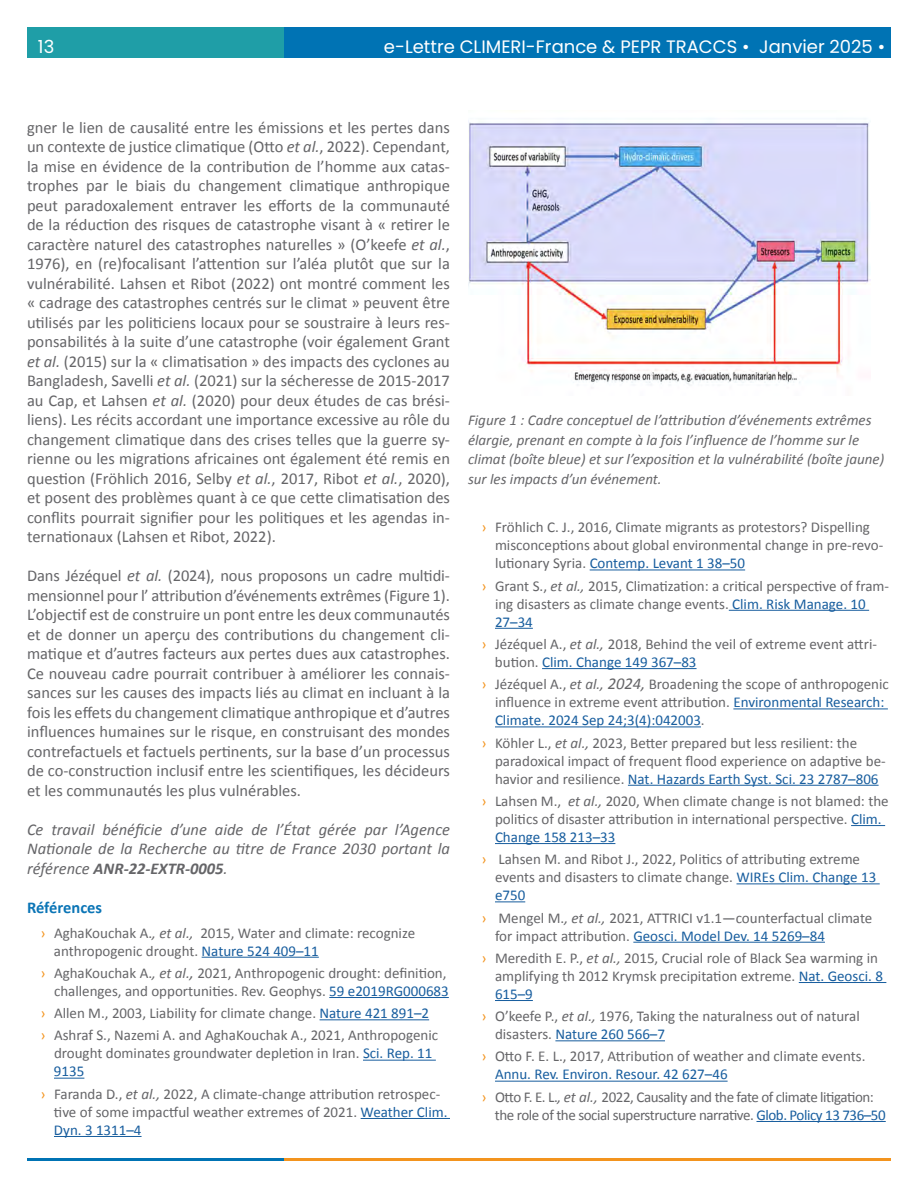
<style>
.page{position:relative;width:918px;height:1188px;background:#fff}
.page>*{position:absolute;margin:0;border:0;box-sizing:border-box;transform-origin:0 0}
.t1{font:18px "Poppins";color:#fff}
.t2{font:16.5px/19.5px "Calibri";color:#656568;text-align:justify}
.Normal_body_text{font:italic 16.5px/19.5px "Calibri";color:#656568;text-align:justify}
.Titre_en_savoir_plus_et_réference{font:700 16.5px "Calibri";color:#0b75b6}
.t3{font:15px/18px "Calibri";color:#656568}
.t4{font:italic 15px/19.5px "Calibri";color:#656568}
.t5{font:15px/18px "Calibri";letter-spacing:-.03em;color:#656568}
.s1{font-style:italic}
.s2{font-weight:700}
.s3{color:#f3941e}
.s4{color:#175d9e}
.s5{font-style:italic;font-size:16.5px}
</style>
<div class="page">
<div style="left:284px;top:27px;width:607px;height:30px;background:#0073b4"></div>
<div style="left:27px;top:27px;width:257px;height:30px;background:#1f9ea7"></div>
<hr style="left:284px;top:1158px;width:607px;height:3px;background:#f3941e">
<hr style="left:27px;top:1158px;width:257px;height:3px;background:#0073b4">
<hr style="left:202px;top:957px;width:117px;height:1px;background:#175d9e">
<hr style="left:329px;top:997px;width:120px;height:1px;background:#175d9e">
<hr style="left:320px;top:1019px;width:109px;height:1px;background:#175d9e">
<hr style="left:363px;top:1060px;width:73px;height:1px;background:#175d9e">
<hr style="left:54px;top:1078px;width:30px;height:1px;background:#175d9e">
<hr style="left:361px;top:1118px;width:89px;height:1px;background:#175d9e">
<hr style="left:54px;top:1136px;width:88px;height:1px;background:#175d9e">
<hr style="left:590px;top:569px;width:155px;height:1px;background:#175d9e">
<hr style="left:729px;top:610px;width:140px;height:1px;background:#175d9e">
<hr style="left:495px;top:628px;width:38px;height:1px;background:#175d9e">
<hr style="left:542px;top:668px;width:155px;height:1px;background:#175d9e">
<hr style="left:733px;top:708px;width:155px;height:1px;background:#175d9e">
<hr style="left:495px;top:726px;width:206px;height:1px;background:#175d9e">
<hr style="left:628px;top:785px;width:251px;height:1px;background:#175d9e">
<hr style="left:851px;top:825px;width:34px;height:1px;background:#175d9e">
<hr style="left:495px;top:843px;width:120px;height:1px;background:#175d9e">
<hr style="left:736px;top:883px;width:144px;height:1px;background:#175d9e">
<hr style="left:495px;top:901px;width:30px;height:1px;background:#175d9e">
<hr style="left:633px;top:942px;width:192px;height:1px;background:#175d9e">
<hr style="left:799px;top:982px;width:87px;height:1px;background:#175d9e">
<hr style="left:495px;top:1000px;width:38px;height:1px;background:#175d9e">
<hr style="left:555px;top:1040px;width:110px;height:1px;background:#175d9e">
<hr style="left:495px;top:1081px;width:233px;height:1px;background:#175d9e">
<hr style="left:756px;top:1121px;width:130px;height:1px;background:#175d9e">
<img style="left:468px;top:118px;width:403px;height:270px">
<p class="t1" style="left:38px;top:36px;width:18px">13</p>
<p class="t1" style="left:384px;top:36px;width:503px">e-Lettre CLIMERI-France &amp; PEPR TRACCS • Janvier 2025 •</p>
<p class="t2" style="left:27px;top:117px;width:425px">gner le lien de causalité entre les émissions et les pertes dans un contexte de justice climatique (Otto <span class="s1">et al.</span>, 2022). Cependant, la mise en évidence de la contribution de l’homme aux catas&shy;trophes par le biais du changement climatique anthropique peut paradoxalement entraver les efforts de la communauté de la réduction des risques de catastrophe visant à « retirer le caractère naturel des catastrophes naturelles » (O’keefe <span class="s1">et al.</span>, 1976), en (re)focalisant l’attention sur l’aléa plutôt que sur la vulnérabilité. Lahsen et Ribot (2022) ont montré comment les « cadrage des catastrophes centrés sur le climat » peuvent être utilisés par les politiciens locaux pour se soustraire à leurs res&shy;ponsabilités à la suite d’une catastrophe (voir également Grant <span class="s1">et al.</span> (2015) sur la « climatisation » des impacts des cyclones au Bangladesh, Savelli <span class="s1">et al.</span> (2021) sur la sécheresse de 2015-2017 au Cap, et Lahsen <span class="s1">et al.</span> (2020) pour deux études de cas brési&shy;liens). Les récits accordant une importance excessive au rôle du changement climatique dans des crises telles que la guerre sy&shy;rienne ou les migrations africaines ont également été remis en question (Fröhlich 2016, Selby <span class="s1">et al.</span>, 2017, Ribot <span class="s1">et al.</span>, 2020), et posent des problèmes quant à ce que cette climatisation des conflits pourrait signifier pour les politiques et les agendas in&shy;ternationaux (Lahsen et Ribot, 2022).</p>
<p class="t2" style="left:27px;top:566px;width:425px">Dans Jézéquel <span class="s1">et al.</span> (2024), nous proposons un cadre multidi&shy;mensionnel pour l’ attribution d’événements extrêmes (Figure 1).<br>L’objectif est de construire un pont entre les deux communautés et de donner un aperçu des contributions du changement cli&shy;matique et d’autres facteurs aux pertes dues aux catastrophes.<br>Ce nouveau cadre pourrait contribuer à améliorer les connais&shy;sances sur les causes des impacts liés au climat en incluant à la fois les effets du changement climatique anthropique et d’autres influences humaines sur le risque, en construisant des mondes contrefactuels et factuels pertinents, sur la base d’un processus de co-construction inclusif entre les scientifiques, les décideurs et les communautés les plus vulnérables.</p>
<p class="Normal_body_text" style="left:27px;top:819px;width:425px">Ce travail bénéficie d’une aide de l’État gérée par l’Agence Nationale de la Recherche au titre de France 2030 portant la référence <span class="s2">ANR-22-EXTR-0005</span>.</p>
<p class="Titre_en_savoir_plus_et_réference" style="left:27px;top:896px;width:77px">Références</p>
<p class="t3" style="left:54px;top:923px;width:363px;text-indent:-13px"><span class="s3">›</span> AghaKouchak A.<span class="s1">, et al.,</span> 2015, Water and climate: recognize anthropogenic drought. <span class="s4">Nature 524 409–11</span></p>
<p class="t3" style="left:40px;top:963px;width:410px;text-align:right"><span class="s3">›</span> AghaKouchak A.<span class="s1">, et al.</span><span class="s5">,</span> 2021, Anthropogenic drought: definition, challenges, and opportunities. Rev. Geophys. <span class="s4">59 e2019RG000683</span></p>
<p class="t3" style="left:40px;top:1004px;width:390px"><span class="s3">›</span> Allen M., 2003, Liability for climate change. <span class="s4">Nature 421 891–2</span></p>
<p class="t3" style="left:54px;top:1026px;width:386px;text-indent:-13px"><span class="s3">›</span> Ashraf S., Nazemi A. and AghaKouchak A., 2021, Anthropogenic drought dominates groundwater depletion in Iran. <span class="s4">Sci. Rep. 11<br>9135</span></p>
<p class="t3" style="left:54px;top:1084px;width:395px;text-indent:-13px"><span class="s3">›</span> Faranda D., <span class="s1">et al.,</span> 2022, A climate-change attribution retrospec&shy;tive of some impactful weather extremes of 2021. <span class="s4">Weather Clim.<br>Dyn. 3 1311–4</span></p>
<p class="t4" style="left:468px;top:410px;width:418px">Figure 1 : Cadre conceptuel de l’attribution d’événements extrêmes élargie, prenant en compte à la fois l’influence de l’homme sur le climat (boîte bleue) et sur l’exposition et la vulnérabilité (boîte jaune) sur les impacts d’un événement.</p>
<p class="t3" style="left:495px;top:518px;width:390px;text-indent:-14px"><span class="s3">›</span> Fröhlich C. J., 2016, Climate migrants as protestors? Dispelling misconceptions about global environmental change in pre-revo&shy;lutionary Syria. <span class="s4">Contemp. Levant 1 38–50</span></p>
<p class="t3" style="left:495px;top:576px;width:396px;text-indent:-14px"><span class="s3">›</span> Grant S., <span class="s1">et al.,</span> 2015, Climatization: a critical perspective of fram&shy;ing disasters as climate change events. <span class="s4">Clim. Risk Manage. 10<br>27–34</span></p>
<p class="t3" style="left:495px;top:635px;width:384px;text-indent:-13px"><span class="s3">›</span> Jézéquel A., <span class="s1">et al.,</span> 2018, Behind the veil of extreme event attri&shy;bution. <span class="s4">Clim. Change 149 367–83</span></p>
<p class="t3" style="left:495px;top:675px;width:395px;text-indent:-14px"><span class="s3">›</span> Jézéquel A., <span class="s1">et al.,</span> <span class="s5">2024,</span> Broadening the scope of anthropogenic influence in extreme event attribution. <span class="s4">Environmental Research:<br>Climate. 2024 Sep 24;3(4):042003</span>.</p>
<p class="t3" style="left:495px;top:733px;width:392px;text-indent:-14px"><span class="s3">›</span> Köhler L., <span class="s1">et al.,</span> 2023, Better prepared but less resilient: the paradoxical impact of frequent flood experience on adaptive be&shy;havior and resilience. <span class="s4">Nat. Hazards Earth Syst. Sci. 23 2787–806</span></p>
<p class="t3" style="left:495px;top:791px;width:395px;text-indent:-14px"><span class="s3">›</span> Lahsen M., <span class="s1">et al.,</span> 2020, When climate change is not blamed: the politics of disaster attribution in international perspective. <span class="s4">Clim.<br>Change 158 213–33</span></p>
<p class="t3" style="left:495px;top:850px;width:383px;text-indent:-14px"><span class="s3">›</span> Lahsen M. and Ribot J., 2022, Politics of attributing extreme events and disasters to climate change. <span class="s4">WIREs Clim. Change 13 e750</span></p>
<p class="t3" style="left:495px;top:908px;width:379px;text-indent:-14px"><span class="s3">›</span> Mengel M.<span class="s1">, et al.,</span> 2021, ATTRICI v1.1—counterfactual climate for impact attribution. <span class="s4">Geosci. Model Dev. 14 5269–84</span></p>
<p class="t3" style="left:495px;top:948px;width:389px;text-indent:-14px"><span class="s3">›</span> Meredith E. P., <span class="s1">et al.,</span> 2015, Crucial role of Black Sea warming in amplifying th 2012 Krymsk precipitation extreme. <span class="s4">Nat. Geosci. 8<br>615–9</span></p>
<p class="t3" style="left:495px;top:1007px;width:366px;text-indent:-14px"><span class="s3">›</span> O’keefe P., <span class="s1">et al.,</span> 1976, Taking the naturalness out of natural disasters. <span class="s4">Nature 260 566–7</span></p>
<p class="t3" style="left:495px;top:1047px;width:372px;text-indent:-14px"><span class="s3">›</span> Otto F. E. L., 2017, Attribution of weather and climate events.<br><span class="s4">Annu. Rev. Environ. Resour. 42 627–46</span></p>
<p class="t5" style="left:495px;top:1087px;width:392px;text-indent:-13px"><span class="s3">›</span> Otto F. E. L.<span class="s1">, et al.,</span> 2022, Causality and the fate of climate litigation: the role of the social superstructure narrative. <span class="s4">Glob. Policy 13 736–50</span></p>
</div>
